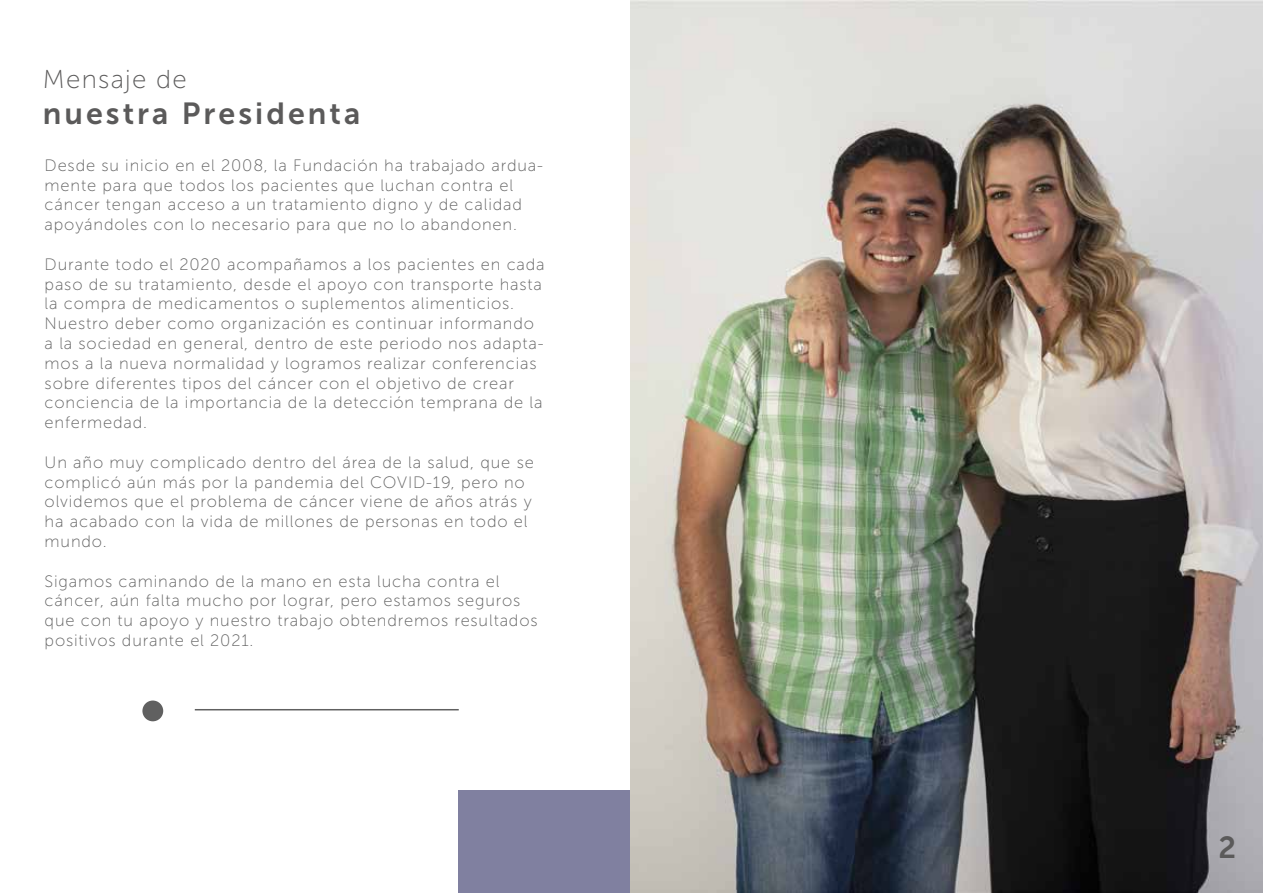
<style>
.page{position:relative;width:1263px;height:893px;background:#fff}
.page>*{position:absolute;margin:0;border:0;box-sizing:border-box;transform-origin:0 0}
.t1{font:30.45px "Museo Sans 700";letter-spacing:.1em;color:#5b5a5a}
.t2{font:25.8px "Museo Sans 100";letter-spacing:.05em;color:#5b5a5a}
.t3{font:16.5px/19.8px "Museo Sans 100";letter-spacing:.05em;color:#606060}
</style>
<div class="page">
<div style="left:459px;top:791px;width:172px;height:102px;background:#8080a0"></div>
<img style="left:631px;top:0;width:631px;height:893px">
<hr style="left:195px;top:709px;width:264px;height:1px;background:#606060">
<div style="left:142px;top:700px;width:21px;height:21px;background:#606060;border-radius:50%"></div>
<h2 class="t2" style="left:43px;top:66px;width:145px">Mensaje de</h2>
<h1 class="t1" style="left:43px;top:96px;width:319px">nuestra Presidenta</h1>
<p class="t3" style="left:45px;top:155px;width:500px">Desde su inicio en el 2008, la Fundación ha trabajado ardua&shy;mente para que todos los pacientes que luchan contra el cáncer tengan acceso a un tratamiento digno y de calidad apoyándoles con lo necesario para que no lo abandonen.</p>
<p class="t3" style="left:45px;top:254px;width:502px">Durante todo el 2020 acompañamos a los pacientes en cada paso de su tratamiento, desde el apoyo con transporte hasta la compra de medicamentos o suplementos alimenticios.<br>Nuestro deber como organización es continuar informando a la sociedad en general, dentro de este periodo nos adapta&shy;mos a la nueva normalidad y logramos realizar conferencias sobre diferentes tipos del cáncer con el objetivo de crear conciencia de la importancia de la detección temprana de la enfermedad.</p>
<p class="t3" style="left:45px;top:452px;width:491px">Un año muy complicado dentro del área de la salud, que se complicó aún más por la pandemia del COVID-19, pero no olvidemos que el problema de cáncer viene de años atrás y ha acabado con la vida de millones de personas en todo el mundo.</p>
<p class="t3" style="left:45px;top:571px;width:494px">Sigamos caminando de la mano en esta lucha contra el cáncer, aún falta mucho por lograr, pero estamos seguros que con tu apoyo y nuestro trabajo obtendremos resultados positivos durante el 2021.</p>
<h1 class="t1" style="left:1218px;top:830px;width:19px">2</h1>
</div>
